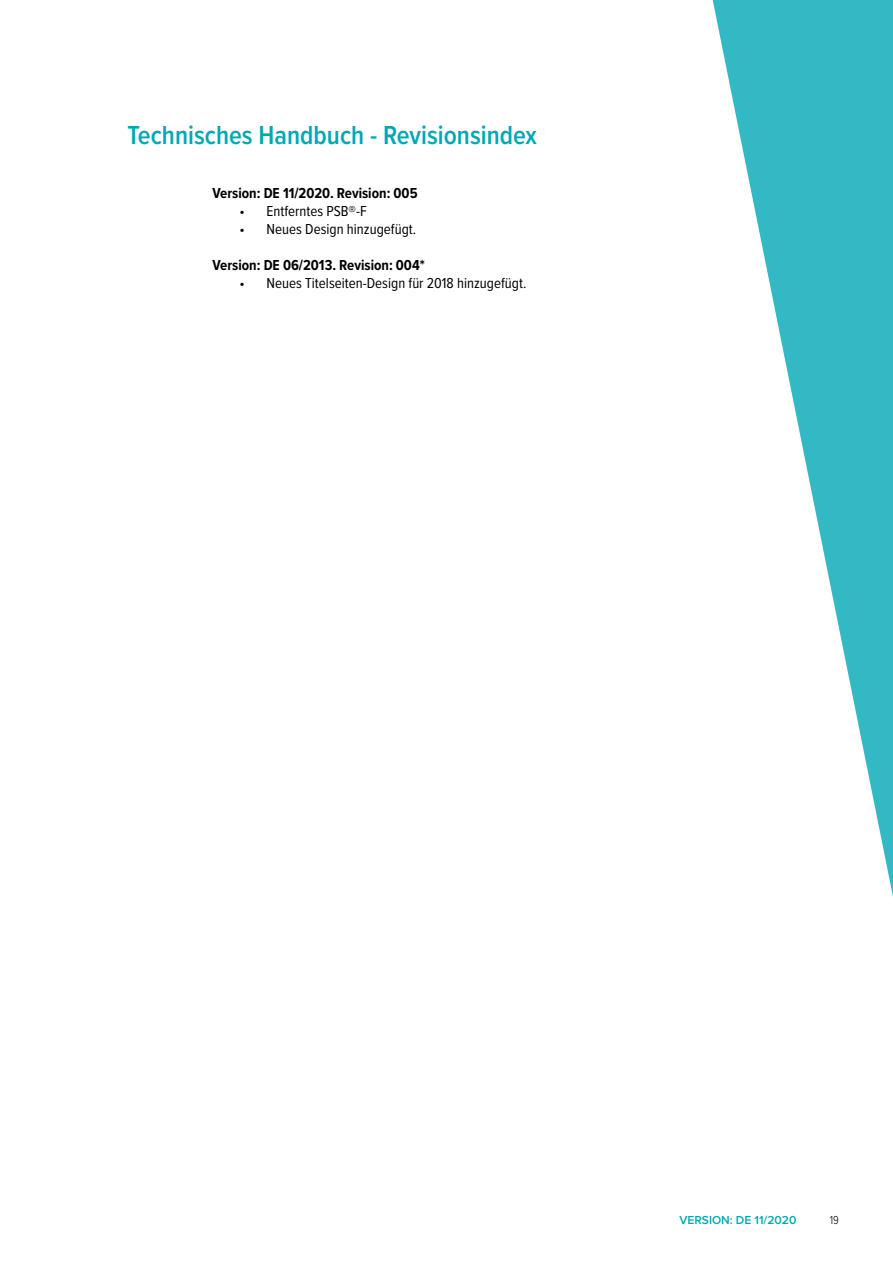
<style>
.page{position:relative;width:893px;height:1263px;background:#fff}
.page>*{position:absolute;margin:0;border:0;box-sizing:border-box;transform-origin:0 0}
.t1{font:600 27px "Proxima Nova Cond";color:#00a8b5}
.t2{font:15px "Proxima Nova Cond";color:#000}
.t3{font:700 15px "Proxima Nova Cond";color:#000}
.t4{font:600 12px "Proxima Nova";color:#00a8b5}
.t5{font:300 12px "Proxima Nova Cond";color:#000}
</style>
<div class="page">
<svg style="left:712px;top:0;width:181px;height:897px"></svg>
<h1 class="t1" style="left:128px;top:115px;width:411px">Technisches Handbuch - Revisionsindex</h1>
<p class="t3" style="left:213px;top:182px;width:206px">Version: DE 11/2020. Revision: 005</p>
<p class="t2" style="left:240px;top:200px;width:129px">• Entferntes PSB®-F</p>
<p class="t2" style="left:240px;top:218px;width:178px">• Neues Design hinzugefügt.</p>
<p class="t3" style="left:213px;top:254px;width:214px">Version: DE 06/2013. Revision: 004*</p>
<p class="t2" style="left:240px;top:272px;width:288px">• Neues Titelseiten-Design für 2018 hinzugefügt.</p>
<p class="t4" style="left:679px;top:1211px;width:119px">VERSION: DE 11/2020</p>
<p class="t5" style="left:830px;top:1211px;width:11px">19</p>
</div>
